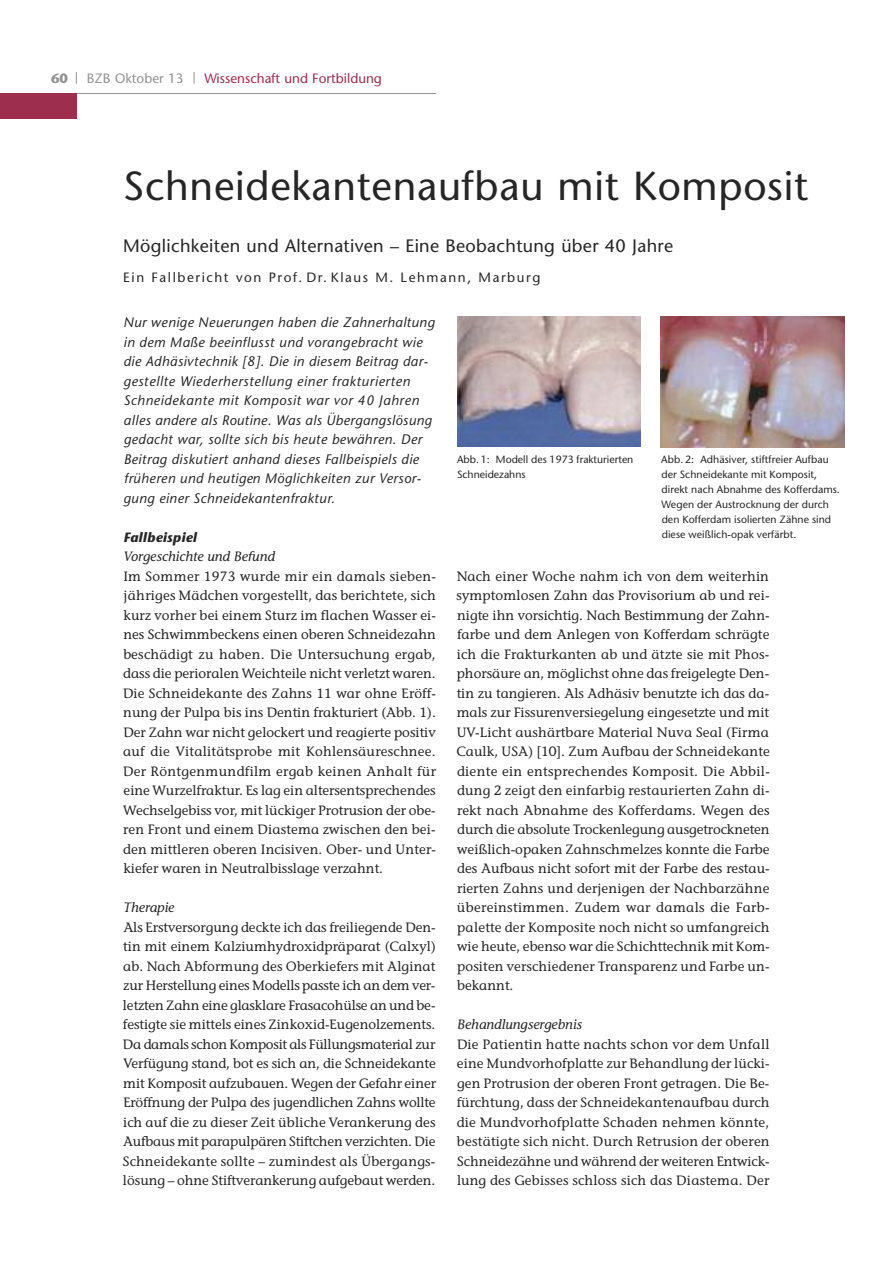
<style>
.page{position:relative;width:893px;height:1263px;background:#fff}
.page>*{position:absolute;margin:0;border:0;box-sizing:border-box;transform-origin:0 0}
.t1{font:40.5px "Stone Sans";letter-spacing:.015em;color:#272627}
.t2{font:18px "Stone Sans";letter-spacing:.015em;color:#272627}
.t3{font:italic 13.8px/19.5px "Stone Sans";letter-spacing:.03em;color:#272627}
.t4{font:13.5px/19.5px "Stone Informal";color:#272627;text-align:justify}
.t5{font:italic 13.5px "Stone Informal";color:#272627}
.t6{font:13.5px "Stone Sans";letter-spacing:.115em;color:#272627}
.t7{font:13.5px "Stone Sans";color:#9d2e4e}
.t8{font:13.5px "Stone Sans";color:#939393}
.t9{font:italic 700 13.5px "Stone Sans";letter-spacing:.02em;color:#272627}
.t10{font:700 13.5px "Stone Sans";color:#939393}
.t11{font:10.5px/15px "Stone Sans";letter-spacing:.005em;color:#272627}
</style>
<div class="page">
<svg style="left:76px;top:72px;width:1px;height:12px"></svg>
<svg style="left:194px;top:72px;width:1px;height:12px"></svg>
<hr style="left:0;top:93px;width:436px;height:1px;background:#939393">
<div style="left:0;top:93px;width:77px;height:26px;background:#9d2e4e"></div>
<img style="left:457px;top:317px;width:183px;height:130px">
<img style="left:661px;top:316px;width:183px;height:131px">
<p class="t10" style="left:51px;top:73px;width:19px">60</p>
<p class="t8" style="left:87px;top:73px;width:98px">BZB Oktober 13</p>
<p class="t7" style="left:204px;top:73px;width:179px">Wissenschaft und Fortbildung</p>
<h1 class="t1" style="left:123px;top:170px;width:686px">Schneidekantenaufbau mit Komposit</h1>
<h2 class="t2" style="left:123px;top:239px;width:551px">Möglichkeiten und Alternativen – Eine Beobachtung über 40 Jahre</h2>
<p class="t6" style="left:123px;top:272px;width:419px">Ein Fallbericht von Prof. Dr. Klaus M. Lehmann, Marburg</p>
<p class="t3" style="left:123px;top:314px;width:313px">Nur wenige Neuerungen haben die Zahnerhaltung in dem Maße beeinflusst und vorangebracht wie die Adhäsivtechnik [8]. Die in diesem Beitrag dar&shy;gestellte Wiederherstellung einer frakturierten Schneidekante mit Komposit war vor 40 Jahren alles andere als Routine. Was als Übergangslösung gedacht war, sollte sich bis heute bewähren. Der Beitrag diskutiert anhand dieses Fallbeispiels die früheren und heutigen Möglichkeiten zur Versor&shy;gung einer Schneidekantenfraktur.</p>
<p class="t9" style="left:123px;top:532px;width:75px">Fallbeispiel</p>
<p class="t5" style="left:123px;top:551px;width:153px">Vorgeschichte und Befund</p>
<p class="t4" style="left:123px;top:566px;width:315px">Im Sommer 1973 wurde mir ein damals sieben&shy;jähriges Mädchen vorgestellt, das berichtete, sich kurz vorher bei einem Sturz im flachen Wasser ei&shy;nes Schwimmbeckens einen oberen Schneidezahn beschädigt zu haben. Die Untersuchung ergab, dass die perioralen Weichteile nicht verletzt waren.<br>Die Schneidekante des Zahns 11 war ohne Eröff&shy;nung der Pulpa bis ins Dentin frakturiert (Abb. 1).<br>Der Zahn war nicht gelockert und reagierte positiv auf die Vitalitätsprobe mit Kohlensäureschnee.<br>Der Röntgenmundfilm ergab keinen Anhalt für eine Wurzelfraktur. Es lag ein altersentsprechendes Wechselgebiss vor, mit lückiger Protrusion der obe&shy;ren Front und einem Diastema zwischen den bei&shy;den mittleren oberen Incisiven. Ober- und Unter&shy;kiefer waren in Neutralbisslage verzahnt.</p>
<p class="t5" style="left:123px;top:902px;width:53px">Therapie</p>
<p class="t4" style="left:123px;top:917px;width:315px">Als Erstversorgung deckte ich das freiliegende Den&shy;tin mit einem Kalziumhydroxidpräparat (Calxyl) ab. Nach Abformung des Oberkiefers mit Alginat zur Herstellung eines Modells passte ich an dem ver&shy;letzten Zahn eine glasklare Frasacohülse an und be&shy;festigte sie mittels eines Zinkoxid-Eugenolzements.<br>Da damals schon Komposit als Füllungsmaterial zur Verfügung stand, bot es sich an, die Schneidekante mit Komposit aufzubauen. Wegen der Gefahr einer Eröffnung der Pulpa des jugendlichen Zahns wollte ich auf die zu dieser Zeit übliche Verankerung des Aufbaus mit parapulpären Stiftchen verzichten. Die Schneidekante sollte – zumindest als Übergangs&shy;lösung – ohne Stiftverankerung aufgebaut werden.</p>
<p class="t11" style="left:457px;top:453px;width:178px">Abb. 1: Modell des 1973 frakturierten<br>Schneidezahns</p>
<p class="t11" style="left:661px;top:453px;width:180px">Abb. 2: Adhäsiver, stiftfreier Aufbau der Schneidekante mit Komposit, direkt nach Abnahme des Kofferdams.<br>Wegen der Austrocknung der durch den Kofferdam isolierten Zähne sind diese weißlich-opak verfärbt.</p>
<p class="t4" style="left:456px;top:566px;width:315px">Nach einer Woche nahm ich von dem weiterhin symptomlosen Zahn das Provisorium ab und rei&shy;nigte ihn vorsichtig. Nach Bestimmung der Zahn&shy;farbe und dem Anlegen von Kofferdam schrägte ich die Frakturkanten ab und ätzte sie mit Phos&shy;phorsäure an, möglichst ohne das freigelegte Den&shy;tin zu tangieren. Als Adhäsiv benutzte ich das da&shy;mals zur Fissurenversiegelung eingesetzte und mit UV-Licht aushärtbare Material Nuva Seal (Firma Caulk, USA) [10]. Zum Aufbau der Schneidekante diente ein entsprechendes Komposit. Die Abbil&shy;dung 2 zeigt den einfarbig restaurierten Zahn di&shy;rekt nach Abnahme des Kofferdams. Wegen des durch die absolute Trockenlegung ausgetrockneten weißlich-opaken Zahnschmelzes konnte die Farbe des Aufbaus nicht sofort mit der Farbe des restau&shy;rierten Zahns und derjenigen der Nachbarzähne übereinstimmen. Zudem war damals die Farb&shy;palette der Komposite noch nicht so umfangreich wie heute, ebenso war die Schichttechnik mit Kom&shy;positen verschiedener Transparenz und Farbe un&shy;bekannt.</p>
<p class="t5" style="left:457px;top:1019px;width:127px">Behandlungsergebnis</p>
<p class="t4" style="left:457px;top:1034px;width:314px">Die Patientin hatte nachts schon vor dem Unfall eine Mundvorhofplatte zur Behandlung der lücki&shy;gen Protrusion der oberen Front getragen. Die Be&shy;fürchtung, dass der Schneidekantenaufbau durch die Mundvorhofplatte Schaden nehmen könnte, bestätigte sich nicht. Durch Retrusion der oberen Schneidezähne und während der weiteren Entwick&shy;lung des Gebisses schloss sich das Diastema. Der</p>
</div>
